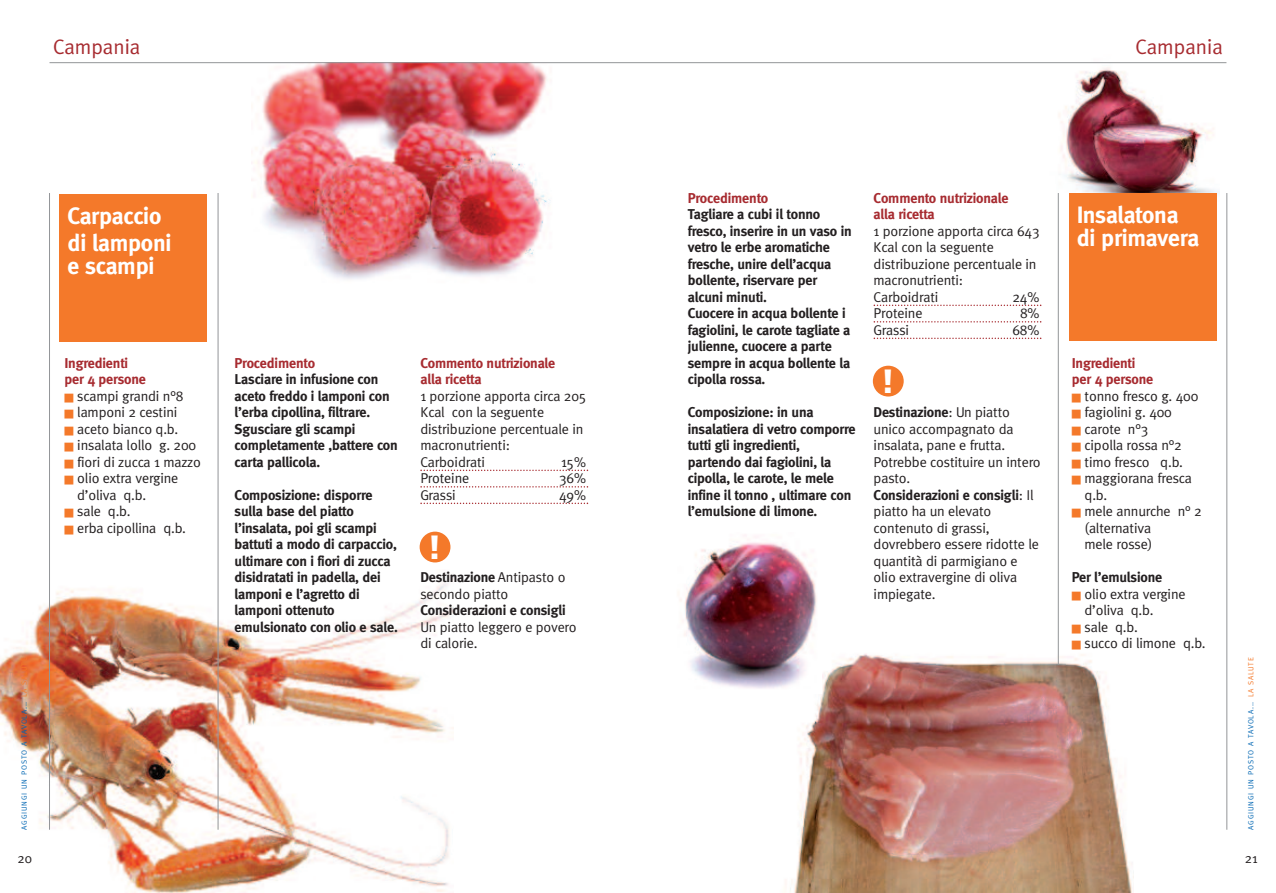
<style>
.page{position:relative;width:1276px;height:893px;background:#fff}
.page>*{position:absolute;margin:0;border:0;box-sizing:border-box;transform-origin:0 0}
.t1{font:900 33.6px "Frutiger";color:#fff}
.t2{font:700 23.7px/23.7px "Meta";letter-spacing:-.01em;color:#fff}
.t3{font:21px "Meta";color:#a72b30}
.t4{font:14.25px/16.5px "Meta";letter-spacing:-.01em;color:#231f20}
.t5{font:700 14.25px/16.5px "Meta";letter-spacing:-.01em;color:#231f20}
.t6{font:700 14.25px/16.5px "Meta";letter-spacing:-.01em;color:#a72b30}
.t7{font:13.5px "Meta";color:#231f20}
.t8{font:7.5px "Meta";letter-spacing:.105em;color:#0166b3}
.s1{color:#f4792a}
.s2{font-weight:700}
</style>
<div class="page">
<img style="left:790px;top:602px;width:344px;height:290px">
<img style="left:678px;top:535px;width:144px;height:158px">
<img style="left:1041px;top:63px;width:179px;height:149px">
<img style="left:0;top:569px;width:454px;height:324px">
<img style="left:252px;top:63px;width:344px;height:216px">
<hr style="left:1226px;top:193px;width:1px;height:637px;background:#939598">
<hr style="left:1058px;top:193px;width:1px;height:471px;background:#939598">
<hr style="left:50px;top:62px;width:1176px;height:1px;background:#939598">
<hr style="left:218px;top:193px;width:1px;height:637px;background:#939598">
<hr style="left:49px;top:193px;width:1px;height:637px;background:#939598">
<div style="left:1068px;top:193px;width:148px;height:148px;background:#f4792a"></div>
<svg style="left:873px;top:305px;width:168px;height:1px"></svg>
<svg style="left:873px;top:321px;width:168px;height:2px"></svg>
<svg style="left:873px;top:338px;width:168px;height:1px"></svg>
<div style="left:873px;top:366px;width:30px;height:31px;background:#f4792a;border-radius:50%"></div>
<div style="left:60px;top:194px;width:147px;height:148px;background:#f4792a"></div>
<svg style="left:420px;top:470px;width:168px;height:1px"></svg>
<svg style="left:420px;top:486px;width:168px;height:2px"></svg>
<svg style="left:420px;top:503px;width:168px;height:1px"></svg>
<div style="left:420px;top:532px;width:30px;height:30px;background:#f4792a;border-radius:50%"></div>
<h3 class="t3" style="left:53px;top:34px;width:89px">Campania</h3>
<h2 class="t2" style="left:68px;top:202px;width:105px;line-height:27px">Carpaccio di lamponi</h2>
<h2 class="t2" style="left:68px;top:254px;width:88px">e scampi</h2>
<p class="t6" style="left:65px;top:354px;width:83px">Ingredienti per 4 persone</p>
<p class="t4" style="left:65px;top:387px;width:120px"><span class="s1">■</span> scampi grandi n°8</p>
<p class="t4" style="left:65px;top:404px;width:114px"><span class="s1">■</span> lamponi 2 cestini</p>
<p class="t4" style="left:65px;top:420px;width:115px"><span class="s1">■</span> aceto bianco q.b.</p>
<p class="t4" style="left:65px;top:437px;width:133px"><span class="s1">■</span> insalata lollo g. 200</p>
<p class="t4" style="left:65px;top:453px;width:138px"><span class="s1">■</span> fiori di zucca 1 mazzo</p>
<p class="t4" style="left:77px;top:470px;width:103px;text-indent:-13px"><span class="s1">■</span> olio extra vergine d’oliva q.b.</p>
<p class="t4" style="left:65px;top:503px;width:68px"><span class="s1">■</span> sale q.b.</p>
<p class="t4" style="left:65px;top:519px;width:123px"><span class="s1">■</span> erba cipollina q.b.</p>
<p class="t8" style="left:20px;top:830px;width:174px;rotate:-90deg">AGGIUNGI UN POSTO A TAVOLA... <span class="s1">LA SALUTE</span></p>
<p class="t7" style="left:18px;top:850px;width:16px">20</p>
<p class="t6" style="left:235px;top:354px;width:82px">Procedimento</p>
<p class="t5" style="left:235px;top:371px;width:165px">Lasciare in infusione con aceto freddo i lamponi con l’erba cipollina, filtrare.<br>Sgusciare gli scampi completamente ,battere con carta pallicola.</p>
<p class="t5" style="left:235px;top:486px;width:165px">Composizione: disporre sulla base del piatto l’insalata, poi gli scampi battuti a modo di carpaccio, ultimare con i fiori di zucca disidratati in padella, dei lamponi e l’agretto di lamponi ottenuto emulsionato con olio e sale.</p>
<p class="t6" style="left:420px;top:354px;width:136px">Commento nutrizionale alla ricetta</p>
<p class="t4" style="left:420px;top:387px;width:168px">1 porzione apporta circa 205<br>Kcal con la seguente distribuzione percentuale in macronutrienti:<br>Carboidrati</p>
<p class="t4" style="left:561px;top:453px;width:26px">15%</p>
<p class="t4" style="left:420px;top:470px;width:50px">Proteine</p>
<p class="t4" style="left:559px;top:470px;width:28px">36%</p>
<p class="t4" style="left:420px;top:486px;width:37px">Grassi</p>
<p class="t4" style="left:559px;top:486px;width:28px">49%</p>
<h1 class="t1" style="left:427px;top:533px;width:16px">!</h1>
<p class="t4" style="left:420px;top:569px;width:147px"><span class="s2">Destinazione</span> Antipasto o secondo piatto</p>
<p class="t5" style="left:420px;top:602px;width:147px">Considerazioni e consigli</p>
<p class="t4" style="left:420px;top:618px;width:158px">Un piatto leggero e povero di calorie.</p>
<h3 class="t3" style="left:1135px;top:34px;width:89px">Campania</h3>
<p class="t6" style="left:688px;top:189px;width:82px">Procedimento</p>
<p class="t5" style="left:688px;top:206px;width:165px">Tagliare a cubi il tonno fresco, inserire in un vaso in vetro le erbe aromatiche fresche, unire dell’acqua bollente, riservare per alcuni minuti.<br>Cuocere in acqua bollente i fagiolini, le carote tagliate a julienne, cuocere a parte sempre in acqua bollente la cipolla rossa.</p>
<p class="t5" style="left:688px;top:404px;width:169px">Composizione: in una insalatiera di vetro comporre tutti gli ingredienti, partendo dai fagiolini, la cipolla, le carote, le mele infine il tonno , ultimare con l’emulsione di limone.</p>
<p class="t6" style="left:873px;top:189px;width:136px">Commento nutrizionale alla ricetta</p>
<p class="t4" style="left:873px;top:222px;width:168px">1 porzione apporta circa 643<br>Kcal con la seguente distribuzione percentuale in macronutrienti:<br>Carboidrati</p>
<p class="t4" style="left:1012px;top:288px;width:28px">24%</p>
<p class="t4" style="left:873px;top:305px;width:50px">Proteine</p>
<p class="t4" style="left:1020px;top:305px;width:21px">8%</p>
<p class="t4" style="left:873px;top:321px;width:37px">Grassi</p>
<p class="t4" style="left:1012px;top:321px;width:28px">68%</p>
<h1 class="t1" style="left:880px;top:368px;width:16px">!</h1>
<p class="t4" style="left:873px;top:404px;width:169px"><span class="s2">Destinazione</span>: Un piatto unico accompagnato da insalata, pane e frutta.<br>Potrebbe costituire un intero pasto.<br><span class="s2">Considerazioni e consigli</span>: Il piatto ha un elevato contenuto di grassi, dovrebbero essere ridotte le quantità di parmigiano e olio extravergine di oliva impiegate.</p>
<h2 class="t2" style="left:1076px;top:203px;width:124px">Insalatona di primavera</h2>
<p class="t6" style="left:1071px;top:354px;width:83px">Ingredienti per 4 persone</p>
<p class="t4" style="left:1071px;top:387px;width:128px"><span class="s1">■</span> tonno fresco g. 400</p>
<p class="t4" style="left:1071px;top:404px;width:102px"><span class="s1">■</span> fagiolini g. 400</p>
<p class="t4" style="left:1071px;top:420px;width:78px"><span class="s1">■</span> carote n°3</p>
<p class="t4" style="left:1071px;top:437px;width:112px"><span class="s1">■</span> cipolla rossa n°2</p>
<p class="t4" style="left:1071px;top:453px;width:113px"><span class="s1">■</span> timo fresco q.b.</p>
<p class="t4" style="left:1084px;top:470px;width:109px;text-indent:-13px"><span class="s1">■</span> maggiorana fresca q.b.</p>
<p class="t4" style="left:1084px;top:503px;width:119px;text-indent:-13px"><span class="s1">■</span> mele annurche n° 2 (alternativa<br>mele rosse)</p>
<p class="t5" style="left:1071px;top:569px;width:92px">Per l’emulsione</p>
<p class="t4" style="left:1084px;top:585px;width:103px;text-indent:-13px"><span class="s1">■</span> olio extra vergine d’oliva q.b.</p>
<p class="t4" style="left:1071px;top:618px;width:68px"><span class="s1">■</span> sale q.b.</p>
<p class="t4" style="left:1071px;top:635px;width:135px"><span class="s1">■</span> succo di limone q.b.</p>
<p class="t8" style="left:1246px;top:830px;width:174px;rotate:-90deg">AGGIUNGI UN POSTO A TAVOLA... <span class="s1">LA SALUTE</span></p>
<p class="t7" style="left:1245px;top:850px;width:14px">21</p>
</div>
